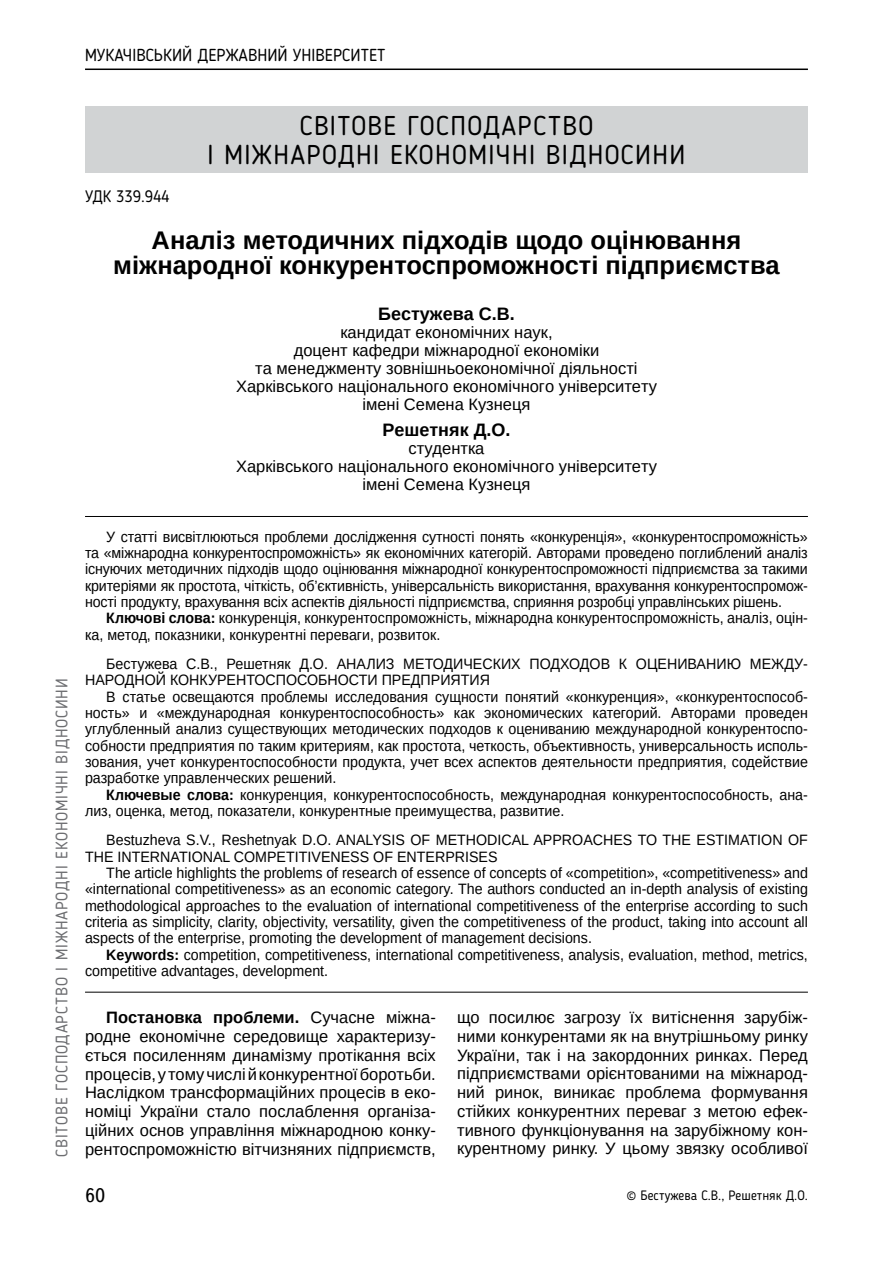
<style>
.page{position:relative;width:893px;height:1263px;background:#fff}
.page>*{position:absolute;margin:0;border:0;box-sizing:border-box;transform-origin:0 0}
.t1{font:27px/28.5px "Blogger Sans";letter-spacing:.05em;color:#000;text-align:center}
.t2{font:700 25.5px/25.5px "Arimo";color:#000;text-align:center}
.t3{font:19.5px "Ukrainian Text";color:#000}
.t4{font:700 18px "Arimo";color:#000}
.t5{font:17.25px "Blogger Sans";color:#000}
.t6{font:16.5px/18.8px "Arimo";color:#000;text-align:center}
.t7{font:16.5px "Blogger Sans";letter-spacing:.05em;color:#6d6e71}
.t8{font:16.5px "Blogger Sans";color:#000}
.t9{font:15px/16.4px "Arimo";color:#000;scale:.95 1}
.t10{font:13.5px "Blogger Sans";color:#000}
.s1{font-weight:700}
</style>
<div class="page">
<hr style="left:85px;top:69px;width:723px;height:1px;background:#000">
<div style="left:85px;top:106px;width:723px;height:66px;background:#d1d3d4"></div>
<hr style="left:85px;top:516px;width:723px;height:1px;background:#000">
<hr style="left:85px;top:992px;width:723px;height:1px;background:#000">
<p class="t5" style="left:85px;top:45px;width:302px">МУКАЧІВСЬКИЙ ДЕРЖАВНИЙ УНІВЕРСИТЕТ</p>
<p class="t7" style="left:52px;top:1157px;width:480px;rotate:-90deg">СВІТОВЕ ГОСПОДАРСТВО І МІЖНАРОДНІ ЕКОНОМІЧНІ ВІДНОСИНИ</p>
<h1 class="t1" style="left:208px;top:112px;width:479px">СВІТОВЕ ГОСПОДАРСТВО<br>І МІЖНАРОДНІ ЕКОНОМІЧНІ ВІДНОСИНИ</h1>
<p class="t8" style="left:85px;top:187px;width:86px">УДК 339.944</p>
<h2 class="t2" style="left:113px;top:228px;width:668px">Аналіз методичних підходів щодо оцінювання міжнародної конкурентоспроможності підприємства</h2>
<p class="t4" style="left:378px;top:301px;width:138px">Бестужева С.В.</p>
<p class="t6" style="left:236px;top:323px;width:422px;line-height:18px">кандидат економічних наук,<br>доцент кафедри міжнародної економіки<br>та менеджменту зовнішньоекономічної діяльності Харківського національного економічного університету імені Семена Кузнеця</p>
<p class="t4" style="left:382px;top:417px;width:130px">Решетняк Д.О.</p>
<p class="t6" style="left:236px;top:439px;width:422px;line-height:18px">студентка<br>Харківського національного економічного університету імені Семена Кузнеця</p>
<p class="t9" style="left:85px;top:528px;width:762px;text-align:justify;text-indent:21px">У статті висвітлюються проблеми дослідження сутності понять «конкуренція», «конкурентоспроможність» та «міжнародна конкурентоспроможність» як економічних категорій. Авторами проведено поглиблений аналіз існуючих методичних підходів щодо оцінювання міжнародної конкурентоспроможності підприємства за такими критеріями як простота, чіткість, об’єктивність, універсальність використання, врахування конкурентоспромож&shy;ності продукту, врахування всіх аспектів діяльності підприємства, сприяння розробці управлінських рішень.</p>
<p class="t9" style="left:85px;top:610px;width:762px;text-indent:21px"><span class="s1">Ключові слова:</span> конкуренція, конкурентоспроможність, міжнародна конкурентоспроможність, аналіз, оцін&shy;ка, метод, показники, конкурентні переваги, розвиток.</p>
<p class="t9" style="left:85px;top:656px;width:762px;text-indent:21px">Бестужева С.В., Решетняк Д.О. АНАЛИЗ МЕТОДИЧЕСКИХ ПОДХОДОВ К ОЦЕНИВАНИЮ МЕЖДУ-<br>НАРОДНОЙ КОНКУРЕНТОСПОСОБНОСТИ ПРЕДПРИЯТИЯ</p>
<p class="t9" style="left:85px;top:688px;width:762px;text-align:justify;text-indent:21px">В статье освещаются проблемы исследования сущности понятий «конкуренция», «конкурентоспособ&shy;ность» и «международная конкурентоспособность» как экономических категорий. Авторами проведен углубленный анализ существующих методических подходов к оцениванию международной конкурентоспо&shy;собности предприятия по таким критериям, как простота, четкость, объективность, универсальность исполь&shy;зования, учет конкурентоспособности продукта, учет всех аспектов деятельности предприятия, содействие разработке управленческих решений.</p>
<p class="t9" style="left:85px;top:786px;width:762px;text-indent:21px"><span class="s1">Ключевые слова:</span> конкуренция, конкурентоспособность, международная конкурентоспособность, ана&shy;лиз, оценка, метод, показатели, конкурентные преимущества, развитие.</p>
<p class="t9" style="left:85px;top:832px;width:762px;text-indent:21px">Bestuzheva S.V., Reshetnyak D.O. ANALYSIS OF METHODICAL APPROACHES TO THE ESTIMATION OF<br>THE INTERNATIONAL COMPETITIVENESS OF ENTERPRISES</p>
<p class="t9" style="left:85px;top:865px;width:762px;text-align:justify;text-indent:21px">The article highlights the problems of research of essence of concepts of «competition», «competitiveness» and «international competitiveness» as an economic category. The authors conducted an in-depth analysis of existing methodological approaches to the evaluation of international competitiveness of the enterprise according to such criteria as simplicity, clarity, objectivity, versatility, given the competitiveness of the product, taking into account all aspects of the enterprise, promoting the development of management decisions.</p>
<p class="t9" style="left:85px;top:946px;width:762px;text-indent:21px"><span class="s1">Keywords:</span> competition, competitiveness, international competitiveness, analysis, evaluation, method, metrics, competitive advantages, development.</p>
<p class="t6" style="left:85px;top:1008px;width:352px;text-align:justify;text-indent:21px"><span class="s1">Постановка проблеми.</span> Сучасне міжна&shy;родне економічне середовище характеризу&shy;ється посиленням динамізму протікання всіх процесів, у тому числі й конкурентної боротьби.<br>Наслідком трансформаційних процесів в еко&shy;номіці України стало послаблення організа&shy;ційних основ управління міжнародною конку&shy;рентоспроможністю вітчизняних підприємств,</p>
<p class="t6" style="left:457px;top:1008px;width:352px;text-align:justify">що посилює загрозу їх витіснення зарубіж&shy;ними конкурентами як на внутрішньому ринку України, так і на закордонних ринках. Перед підприємствами орієнтованими на міжнарод&shy;ний ринок, виникає проблема формування стійких конкурентних переваг з метою ефек&shy;тивного функціонування на зарубіжному кон&shy;курентному ринку. У цьому звязку особливої</p>
<h3 class="t3" style="left:85px;top:1185px;width:22px">60</h3>
<p class="t10" style="left:626px;top:1187px;width:183px">© Бестужева С.В., Решетняк Д.О.</p>
</div>
